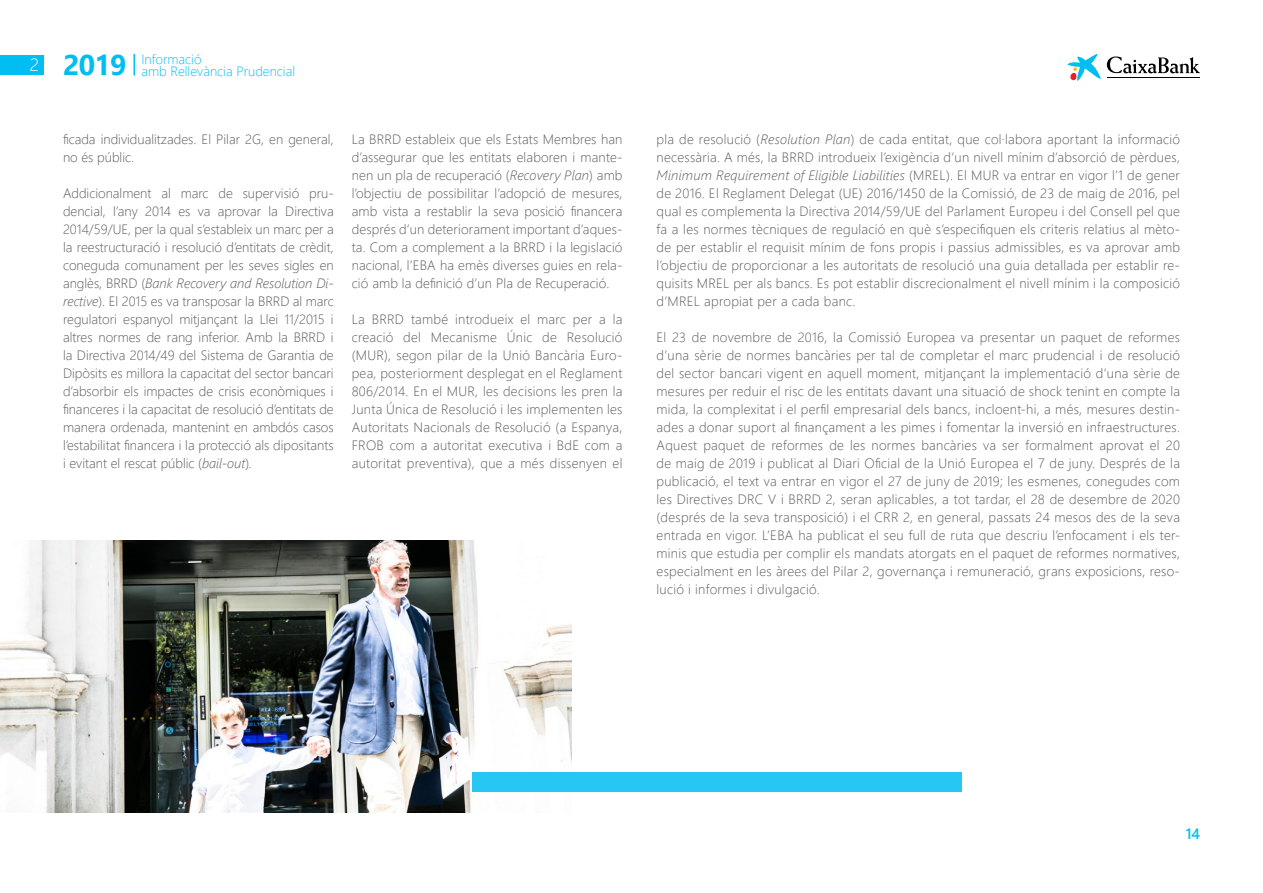
<style>
.page{position:relative;width:1263px;height:893px;background:#fff}
.page>*{position:absolute;margin:0;border:0;box-sizing:border-box;transform-origin:0 0}
.t1{font:300 18px "Segoe UI";color:#fff}
.t2{font:600 15px "Segoe UI";color:#00bef2}
.t3{font:300 13.5px/18px "Segoe UI";letter-spacing:.01em;color:#58595b;text-align:justify}
.t4{font:300 13.5px/12px "Segoe UI";color:#00bef2}
.s1{font-weight:700;font-size:28.5px}
.s2{font-style:italic}
</style>
<div class="page">
<svg style="left:134px;top:54px;width:1px;height:21px"></svg>
<div style="left:0;top:55px;width:43px;height:20px;background:#00bef2"></div>
<svg style="left:1067px;top:54px;width:34px;height:27px"></svg>
<svg style="left:1107px;top:57px;width:93px;height:16px"></svg>
<hr style="left:1107px;top:77px;width:93px;height:1px;background:#000">
<img style="left:0;top:540px;width:571px;height:272px">
<div style="left:472px;top:772px;width:490px;height:20px;background:#27c7f3"></div>
<h1 class="t1" style="left:30px;top:48px;width:11px">2</h1>
<p class="t4" style="left:142px;top:52px;width:155px;text-indent:-79px"><span class="s1">2019</span> Informació<br>amb Rellevància Prudencial</p>
<p class="t3" style="left:63px;top:129px;width:272px">ficada individualitzades. El Pilar 2G, en general, no és públic.</p>
<p class="t3" style="left:63px;top:183px;width:272px">Addicionalment al marc de supervisió pru&shy;dencial, l’any 2014 es va aprovar la Directiva 2014/59/UE, per la qual s’estableix un marc per a la reestructuració i resolució d’entitats de crèdit, coneguda comunament per les seves sigles en anglès, BRRD (<span class="s2">Bank Recovery and Resolution Di&shy;rective</span>). El 2015 es va transposar la BRRD al marc regulatori espanyol mitjançant la Llei 11/2015 i altres normes de rang inferior. Amb la BRRD i la Directiva 2014/49 del Sistema de Garantia de Dipòsits es millora la capacitat del sector bancari d’absorbir els impactes de crisis econòmiques i financeres i la capacitat de resolució d’entitats de manera ordenada, mantenint en ambdós casos l’estabilitat financera i la protecció als dipositants i evitant el rescat públic (<span class="s2">bail-out</span>)<span class="s2">.</span></p>
<p class="t3" style="left:352px;top:129px;width:272px">La BRRD estableix que els Estats Membres han d’assegurar que les entitats elaboren i mante&shy;nen un pla de recuperació (<span class="s2">Recovery Plan</span>) amb l’objectiu de possibilitar l’adopció de mesures, amb vista a restablir la seva posició financera després d’un deteriorament important d’aques&shy;ta. Com a complement a la BRRD i la legislació nacional, l’EBA ha emès diverses guies en rela&shy;ció amb la definició d’un Pla de Recuperació.</p>
<p class="t3" style="left:352px;top:309px;width:272px">La BRRD també introdueix el marc per a la creació del Mecanisme Únic de Resolució (MUR), segon pilar de la Unió Bancària Euro&shy;pea, posteriorment desplegat en el Reglament 806/2014. En el MUR, les decisions les pren la Junta Única de Resolució i les implementen les Autoritats Nacionals de Resolució (a Espanya, FROB com a autoritat executiva i BdE com a autoritat preventiva), que a més dissenyen el</p>
<p class="t3" style="left:657px;top:129px;width:525px">pla de resolució (<span class="s2">Resolution Plan</span>) de cada entitat, que col·labora aportant la informació necessària. A més, la BRRD introdueix l’exigència d’un nivell mínim d’absorció de pèrdues, <span class="s2">Minimum Requirement of Eligible Liabilities</span> (MREL). El MUR va entrar en vigor l’1 de gener de 2016. El Reglament Delegat (UE) 2016/1450 de la Comissió, de 23 de maig de 2016, pel qual es complementa la Directiva 2014/59/UE del Parlament Europeu i del Consell pel que fa a les normes tècniques de regulació en què s’especifiquen els criteris relatius al mèto&shy;de per establir el requisit mínim de fons propis i passius admissibles, es va aprovar amb l’objectiu de proporcionar a les autoritats de resolució una guia detallada per establir re&shy;quisits MREL per als bancs. Es pot establir discrecionalment el nivell mínim i la composició d’MREL apropiat per a cada banc.</p>
<p class="t3" style="left:657px;top:327px;width:525px">El 23 de novembre de 2016, la Comissió Europea va presentar un paquet de reformes d’una sèrie de normes bancàries per tal de completar el marc prudencial i de resolució del sector bancari vigent en aquell moment, mitjançant la implementació d’una sèrie de mesures per reduir el risc de les entitats davant una situació de shock tenint en compte la mida, la complexitat i el perfil empresarial dels bancs, incloent-hi, a més, mesures destin&shy;ades a donar suport al finançament a les pimes i fomentar la inversió en infraestructures.<br>Aquest paquet de reformes de les normes bancàries va ser formalment aprovat el 20 de maig de 2019 i publicat al Diari Oficial de la Unió Europea el 7 de juny. Després de la publicació, el text va entrar en vigor el 27 de juny de 2019; les esmenes, conegudes com les Directives DRC V i BRRD 2, seran aplicables, a tot tardar, el 28 de desembre de 2020 (després de la seva transposició) i el CRR 2, en general, passats 24 mesos des de la seva entrada en vigor. L’EBA ha publicat el seu full de ruta que descriu l’enfocament i els ter&shy;minis que estudia per complir els mandats atorgats en el paquet de reformes normatives, especialment en les àrees del Pilar 2, governança i remuneració, grans exposicions, reso&shy;lució i informes i divulgació.</p>
<p class="t2" style="left:1186px;top:819px;width:16px">14</p>
</div>
